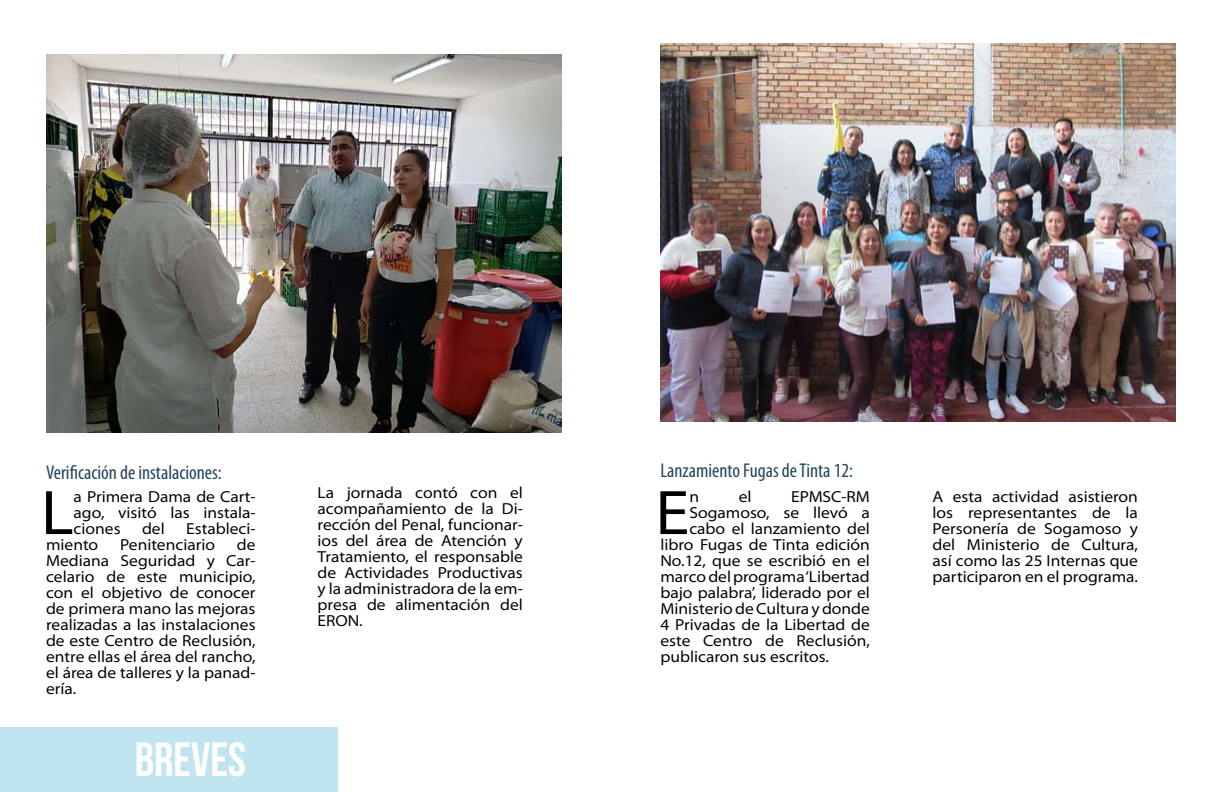
<style>
.page{position:relative;width:1224px;height:792px;background:#fff}
.page>*{position:absolute;margin:0;border:0;box-sizing:border-box;transform-origin:0 0}
.t1{font:semi-expanded 63.5px "Myriad Pro";color:#000}
.t2{font:700 48px "Bebas Neue";color:#fff}
.t3{font:condensed 20px "Myriad Pro";color:#26455e}
.t4{font:semi-expanded 16px/16px "Myriad Pro";color:#000;text-align:justify}
</style>
<div class="page">
<div style="left:0;top:728px;width:338px;height:64px;background:#c1e4f1"></div>
<img style="left:46px;top:54px;width:515px;height:379px">
<img style="left:660px;top:43px;width:516px;height:378px">
<p class="t3" style="left:46px;top:461px;width:177px">Verificación de instalaciones:</p>
<h1 class="t1" style="left:41px;top:478px;width:34px">L</h1>
<p class="t4" style="left:74px;top:489px;width:183px">a Primera Dama de Cart&shy;ago, visitó las instala&shy;ciones</p>
<p class="t4" style="left:142px;top:521px;width:24px">del</p>
<p class="t4" style="left:186px;top:521px;width:71px">Estableci-</p>
<p class="t4" style="left:46px;top:537px;width:211px;text-indent:191px">de Mediana Seguridad y Car&shy;celario de este municipio, con el objetivo de conocer de primera mano las mejoras realizadas a las instalaciones de este Centro de Reclusión, entre ellas el área del rancho, el área de talleres y la panad&shy;ería.</p>
<p class="t4" style="left:46px;top:537px;width:54px">miento</p>
<p class="t4" style="left:120px;top:537px;width:97px">Penitenciario</p>
<h2 class="t2" style="left:135px;top:734px;width:113px">BREVES</h2>
<p class="t4" style="left:317px;top:485px;width:207px">La jornada contó con el acompañamiento de la Di&shy;rección del Penal, funcionar&shy;ios del área de Atención y Tratamiento, el responsable de Actividades Productivas y la administradora de la em&shy;presa de alimentación del ERON.</p>
<p class="t3" style="left:660px;top:459px;width:194px">Lanzamiento Fugas de Tinta 12:</p>
<h1 class="t1" style="left:655px;top:478px;width:36px">E</h1>
<p class="t4" style="left:689px;top:489px;width:11px">n</p>
<p class="t4" style="left:739px;top:489px;width:14px">el</p>
<p class="t4" style="left:791px;top:489px;width:80px">EPMSC-RM</p>
<p class="t4" style="left:689px;top:505px;width:182px">Sogamoso, se llevó a</p>
<p class="t4" style="left:689px;top:521px;width:182px">cabo el lanzamiento del</p>
<p class="t4" style="left:660px;top:537px;width:211px">libro Fugas de Tinta edición</p>
<p class="t4" style="left:660px;top:553px;width:211px">No.12, que se escribió en el</p>
<p class="t4" style="left:660px;top:569px;width:211px">marco del programa ‘Libertad</p>
<p class="t4" style="left:660px;top:585px;width:211px">bajo palabra’, liderado por el</p>
<p class="t4" style="left:660px;top:601px;width:211px">Ministerio de Cultura y donde</p>
<p class="t4" style="left:660px;top:617px;width:211px">4 Privadas de la Libertad de</p>
<p class="t4" style="left:660px;top:633px;width:211px">este Centro de Reclusión,</p>
<p class="t4" style="left:660px;top:649px;width:170px">publicaron sus escritos.</p>
<p class="t4" style="left:933px;top:489px;width:207px">A esta actividad asistieron los representantes de la Personería de Sogamoso y del Ministerio de Cultura, así como las 25 Internas que participaron en el programa.</p>
</div>
